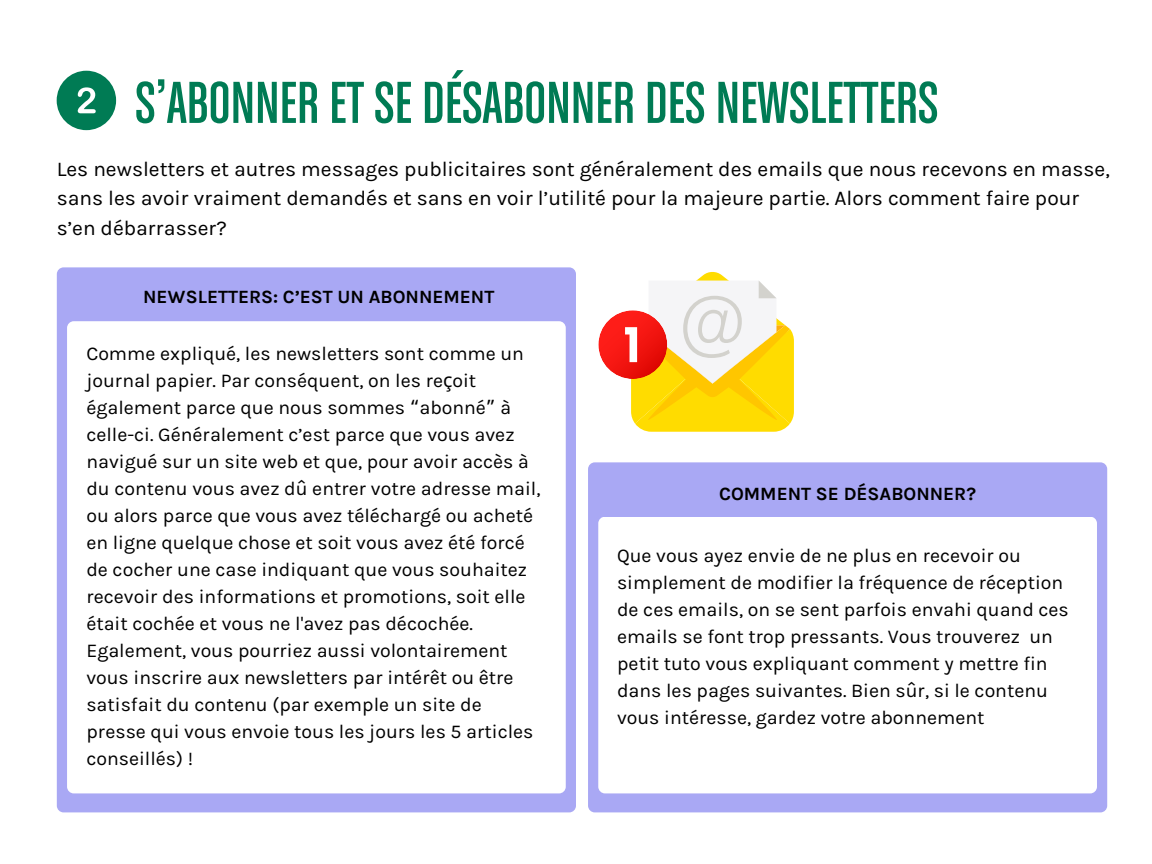
<style>
.page{position:relative;width:1152px;height:864px;background:#fff}
.page>*{position:absolute;margin:0;border:0;box-sizing:border-box;transform-origin:0 0}
.t1{font:63px "Chalet Comprime Cologne Eighty";color:#007b54}
.t2{font:21px/29.2px "Karla";color:#000}
.t3{font:19.5px/27px "Karla";color:#000}
.t4{font:700 18.75px "Karla";color:#000}
.s1{font-family:"Noto Sans"}
.s2{font-family:"Noto Sans Gurmukhi"}
</style>
<div class="page">
<div style="left:588px;top:462px;width:519px;height:350px;background:#a9a8f4;border-radius:7px"></div>
<div style="left:598px;top:517px;width:499px;height:276px;background:#fff;border-radius:7px"></div>
<div style="left:57px;top:71px;width:59px;height:59px;background:#007b54;border-radius:50%"></div>
<svg style="left:78px;top:87px;width:18px;height:26px"></svg>
<div style="left:57px;top:267px;width:519px;height:545px;background:#a9a8f4;border-radius:7px"></div>
<div style="left:67px;top:321px;width:498px;height:472px;background:#fff;border-radius:7px"></div>
<svg style="left:598px;top:272px;width:196px;height:160px"></svg>
<p class="t1" style="left:135px;top:79px;width:805px">S’ABONNER ET SE DÉSABONNER DES NEWSLETTERS</p>
<h1 class="t2" style="left:57px;top:154px;width:1055px">Les newsletters et autres messages publicitaires sont généralement des emails que nous recevons en masse, sans les avoir vraiment demandés et sans en voir l’utilité pour la majeure partie. Alors comment faire pour s’en débarrasser?</h1>
<h2 class="t4" style="left:143px;top:286px;width:353px">NEWSLETTERS: C’EST UN ABONNEMENT</h2>
<p class="t3" style="left:86px;top:340px;width:456px">Comme expliqué, les newsletters sont comme un journal papier. Par conséquent, on les re<span class="s1">ç</span>oit également parce que nous sommes <span class="s2">“</span>abonné<span class="s2">”</span> à celle-ci. Généralement c’est parce que vous avez navigué sur un site web et que, pour avoir accès à du contenu vous avez dû entrer votre adresse mail, ou alors parce que vous avez téléchargé ou acheté en ligne quelque chose et soit vous avez été forcé de cocher une case indiquant que vous souhaitez recevoir des informations et promotions, soit elle était cochée et vous ne l'avez pas décochée.<br>Egalement, vous pourriez aussi volontairement vous inscrire aux newsletters par intérêt ou être satisfait du contenu (par exemple un site de presse qui vous envoie tous les jours les 5 articles conseillés) !</p>
<h2 class="t4" style="left:719px;top:483px;width:258px">COMMENT SE DÉSABONNER?</h2>
<p class="t3" style="left:617px;top:542px;width:453px">Que vous ayez envie de ne plus en recevoir ou simplement de modifier la fréquence de réception de ces emails, on se sent parfois envahi quand ces emails se font trop pressants. Vous trouverez un petit tuto vous expliquant comment y mettre fin dans les pages suivantes. Bien sûr, si le contenu vous intéresse, gardez votre abonnement</p>
</div>
